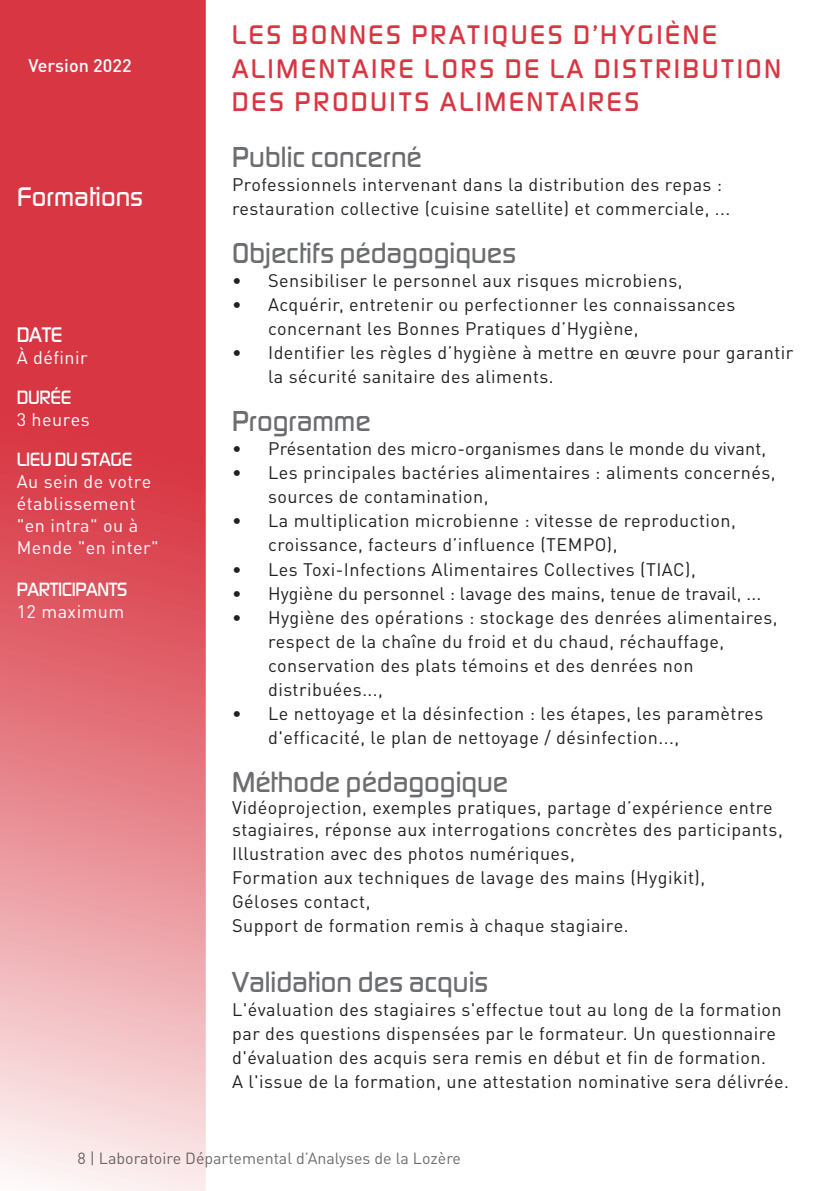
<style>
.page{position:relative;width:840px;height:1191px;background:#fff}
.page>*{position:absolute;margin:0;border:0;box-sizing:border-box;transform-origin:0 0}
.t1{font:500 30px "Digital Sans EF";color:#6c6d70}
.t2{font:500 28px/33.6px "Digital Sans EF";letter-spacing:.1em;color:#d83642}
.t3{font:500 28px "Digital Sans EF";color:#fff}
.t4{font:500 22px "Digital Sans EF";color:#fff}
.t5{font:500 20px "Digital Sans EF";letter-spacing:-.02em;color:#fff}
.t6{font:18px/24px "DINOT";letter-spacing:.025em;color:#231f20}
.t7{font:18px/22px "DINOT";letter-spacing:.025em;color:#fff}
.t8{font:500 18px "DINOT";color:#fff}
.t9{font:16px "DINOT";color:#6c6d70}
</style>
<div class="page">
<svg style="left:0;top:0;width:206px;height:1191px;background:#e26c75"></svg>
<p class="t8" style="left:28px;top:54px;width:105px">Version 2022</p>
<h2 class="t3" style="left:17px;top:180px;width:127px">Formations</h2>
<p class="t4" style="left:17px;top:321px;width:47px">DATE</p>
<p class="t7" style="left:17px;top:346px;width:72px">À définir</p>
<p class="t5" style="left:17px;top:385px;width:56px">DURÉE</p>
<p class="t7" style="left:17px;top:408px;width:74px">3 heures</p>
<p class="t5" style="left:17px;top:447px;width:117px">LIEU DU STAGE</p>
<p class="t7" style="left:17px;top:470px;width:143px">Au sein de votre établissement "en intra" ou à<br>Mende "en inter"</p>
<p class="t5" style="left:17px;top:577px;width:112px">PARTICIPANTS</p>
<p class="t7" style="left:17px;top:600px;width:109px">12 maximum</p>
<h2 class="t2" style="left:232px;top:18px;width:550px">LES BONNES PRATIQUES D’HYGIÈNE<br>ALIMENTAIRE LORS DE LA DISTRIBUTION<br>DES PRODUITS ALIMENTAIRES</h2>
<h1 class="t1" style="left:232px;top:139px;width:191px">Public concerné</h1>
<p class="t6" style="left:232px;top:173px;width:499px">Professionnels intervenant dans la distribution des repas : restauration collective (cuisine satellite) et commerciale, ...</p>
<h1 class="t1" style="left:232px;top:235px;width:285px">Objectifs pédagogiques</h1>
<p class="t6" style="left:232px;top:269px;width:451px">• Sensibiliser le personnel aux risques microbiens,</p>
<p class="t6" style="left:268px;top:293px;width:468px;text-indent:-36px">• Acquérir, entretenir ou perfectionner les connaissances concernant les Bonnes Pratiques d’Hygiène,</p>
<p class="t6" style="left:268px;top:340px;width:526px;text-indent:-36px">• Identifier les règles d’hygiène à mettre en œuvre pour garantir la sécurité sanitaire des aliments.</p>
<h1 class="t1" style="left:232px;top:403px;width:140px">Programme</h1>
<p class="t6" style="left:232px;top:437px;width:535px">• Présentation des micro-organismes dans le monde du vivant,</p>
<p class="t6" style="left:268px;top:461px;width:508px;text-indent:-36px">• Les principales bactéries alimentaires : aliments concernés, sources de contamination,</p>
<p class="t6" style="left:268px;top:508px;width:469px;text-indent:-36px">• La multiplication microbienne : vitesse de reproduction, croissance, facteurs d’influence (TEMPO),</p>
<p class="t6" style="left:232px;top:556px;width:465px">• Les Toxi-Infections Alimentaires Collectives (TIAC),</p>
<p class="t6" style="left:232px;top:580px;width:530px">• Hygiène du personnel : lavage des mains, tenue de travail, ...</p>
<p class="t6" style="left:268px;top:604px;width:510px;text-indent:-36px">• Hygiène des opérations : stockage des denrées alimentaires, respect de la chaîne du froid et du chaud, réchauffage, conservation des plats témoins et des denrées non distribuées...,</p>
<p class="t6" style="left:268px;top:700px;width:496px;text-indent:-36px">• Le nettoyage et la désinfection : les étapes, les paramètres d'efficacité, le plan de nettoyage / désinfection...,</p>
<h1 class="t1" style="left:232px;top:763px;width:277px">Méthode pédagogique</h1>
<p class="t6" style="left:232px;top:796px;width:552px;line-height:22px">Vidéoprojection, exemples pratiques, partage d’expérience entre stagiaires, réponse aux interrogations concrètes des participants,</p>
<p class="t6" style="left:232px;top:841px;width:474px">Illustration avec des photos numériques,<br>Formation aux techniques de lavage des mains (Hygikit), Géloses contact,<br>Support de formation remis à chaque stagiaire.</p>
<h1 class="t1" style="left:232px;top:963px;width:257px">Validation des acquis</h1>
<p class="t6" style="left:232px;top:997px;width:558px">L'évaluation des stagiaires s'effectue tout au long de la formation par des questions dispensées par le formateur. Un questionnaire d'évaluation des acquis sera remis en début et fin de formation.<br>A l'issue de la formation, une attestation nominative sera délivrée.</p>
<p class="t9" style="left:77px;top:1147px;width:385px">8 | Laboratoire Départemental d’Analyses de la Lozère</p>
</div>
